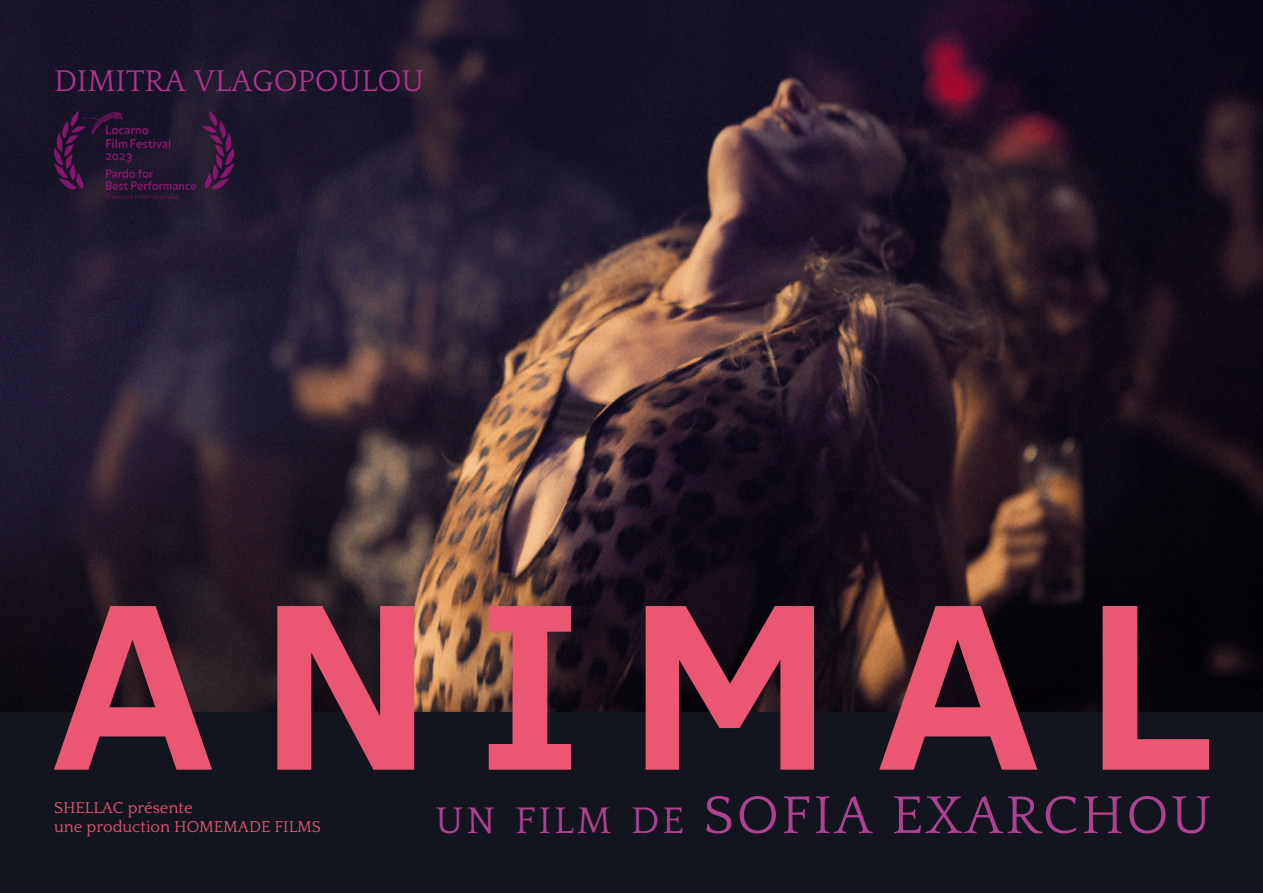
<style>
.page{position:relative;width:1263px;height:893px;background:#13151e}
.page>*{position:absolute;margin:0;border:0;box-sizing:border-box;transform-origin:0 0}
.t1{font:55.5px "Quattrocento Roman";letter-spacing:.05em;color:#af4191}
.t2{font:31.5px "Quattrocento Roman";color:#ab358b}
.t3{font:16.5px/19px "Quattrocento Roman";color:#eb5772}
.s1{font-size:38.85px}
</style>
<div class="page">
<img style="left:0;top:0;width:1263px;height:711px">
<svg style="left:54px;top:606px;width:158px;height:164px"></svg>
<svg style="left:277px;top:606px;width:137px;height:164px"></svg>
<svg style="left:489px;top:606px;width:82px;height:164px"></svg>
<svg style="left:646px;top:606px;width:168px;height:164px"></svg>
<svg style="left:879px;top:606px;width:158px;height:164px"></svg>
<svg style="left:1102px;top:606px;width:107px;height:164px;background:#6d2a3a"></svg>
<img style="left:54px;top:110px;width:179px;height:89px">
<h2 class="t2" style="left:54px;top:63px;width:372px">DIMITRA VLAGOPOULOU</h2>
<p class="t3" style="left:54px;top:798px;width:268px">SHELLAC présente<br>une production HOMEMADE FILMS</p>
<h1 class="t1" style="left:436px;top:784px;width:777px"><span class="s1">UN FILM DE</span> SOFIA EXARCHOU</h1>
</div>
